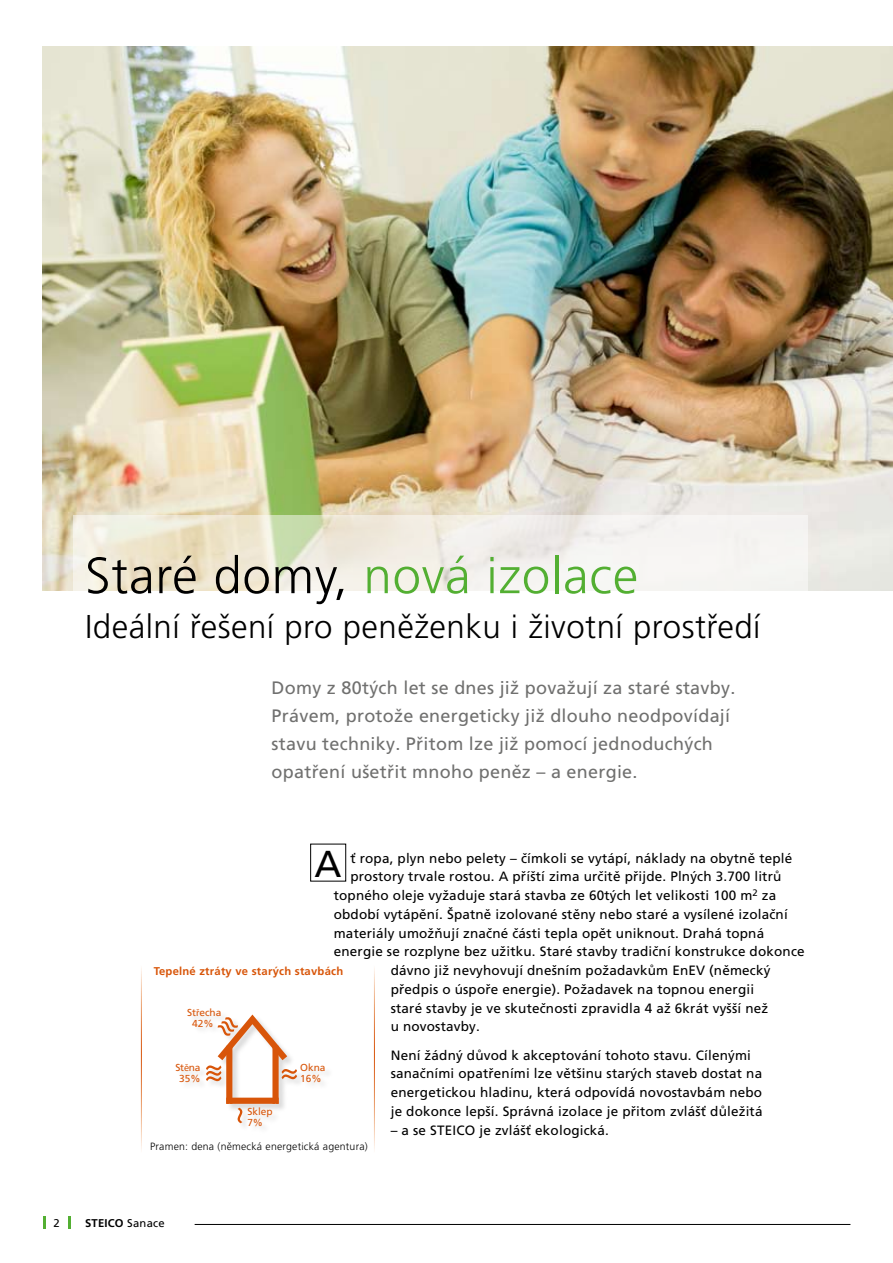
<style>
.page{position:relative;width:893px;height:1263px;background:#fff}
.page>*{position:absolute;margin:0;border:0;box-sizing:border-box;transform-origin:0 0}
.t1{font:300 51px "Frutiger CE";letter-spacing:.015em;color:#53af32}
.t2{font:37.5px "Frutiger CE";color:#000}
.t3{font:300 33px "Frutiger CE";letter-spacing:.015em;color:#000}
.t4{font:18px/28.2px "Frutiger CE";letter-spacing:.015em;color:#70706f}
.t5{font:13.5px/18.8px "Frutiger CE";letter-spacing:.015em;color:#000}
.t6{font:700 11.25px "Frutiger CE";letter-spacing:.02em;color:#d85509}
.t7{font:700 11.25px "Frutiger CE";letter-spacing:.02em;color:#000}
.t8{font:300 10.5px "Frutiger CE";letter-spacing:.02em;color:#000}
.t9{font:10.2px/10.9px "Frutiger";color:#d85509;text-align:center}
.s1{color:#000}
.s2{font-family:"Myriad Pro"}
.s3{font-weight:400}
</style>
<div class="page">
<hr style="left:195px;top:1224px;width:655px;height:1px;background:#000">
<svg style="left:43px;top:1216px;width:2px;height:13px"></svg>
<svg style="left:68px;top:1216px;width:3px;height:13px"></svg>
<img style="left:43px;top:47px;width:850px;height:544px">
<svg style="left:73px;top:516px;width:735px;height:75px"></svg>
<div style="left:310px;top:844px;width:36px;height:37px;border:1px solid #000"></div>
<div style="left:226px;top:1098px;width:53px;height:6px;background:#d85509"></div>
<svg style="left:238px;top:1108px;width:4px;height:15px"></svg>
<svg style="left:206px;top:1014px;width:91px;height:67px"></svg>
<div style="left:226px;top:1046px;width:6px;height:58px;background:#d85509"></div>
<div style="left:272px;top:1046px;width:7px;height:58px;background:#d85509"></div>
<h1 class="t1" style="left:85px;top:546px;width:555px"><span class="s1">Staré domy,</span> nová izolace</h1>
<h3 class="t3" style="left:85px;top:607px;width:677px">Ideální řešení pro peněženku i životní prostředí</h3>
<h3 class="t4" style="left:272px;top:673px;width:465px">Domy z 80tých let se dnes již považují za staré stavby.<br>Právem, protože energeticky již dlouho neodpovídají stavu techniky. Přitom lze již pomocí jednoduchých opatření ušetřit mnoho peněz – a energie.</h3>
<h2 class="t2" style="left:315px;top:842px;width:29px">A</h2>
<p class="t5" style="left:350px;top:848px;width:443px">ť ropa, plyn nebo pelety – čímkoli se vytápí, náklady na obytně teplé</p>
<p class="t5" style="left:350px;top:867px;width:432px">prostory trvale rostou. A příští zima určitě přijde. Plných 3.700 litrů</p>
<p class="t5" style="left:334px;top:886px;width:444px">topného oleje vyžaduje stará stavba ze 60tých let velikosti 100 m<sup>2</sup> za</p>
<p class="t5" style="left:334px;top:905px;width:455px">období vytápění. Špatně izolované stěny nebo staré a vysílené izolační</p>
<p class="t5" style="left:334px;top:923px;width:432px">materiály umožňují značné části tepla opět uniknout. Drahá topná</p>
<p class="t5" style="left:334px;top:942px;width:472px">energie se rozplyne bez užitku. Staré stavby tradiční konstrukce dokonce</p>
<p class="t5" style="left:391px;top:961px;width:381px">dávno již nevyhovují dnešním požadavkům EnEV (německý</p>
<p class="t5" style="left:391px;top:980px;width:365px">předpis o úspoře energie). Požadavek na topnou energii</p>
<p class="t5" style="left:391px;top:998px;width:379px">staré stavby je ve skutečnosti zpravidla 4 až 6krát vyšší než</p>
<p class="t5" style="left:391px;top:1017px;width:91px">u novostavby.</p>
<p class="t5" style="left:391px;top:1045px;width:373px">Není žádný důvod k akceptování tohoto stavu. Cílenými sanačními opatřeními lze většinu starých staveb dostat na energetickou hladinu, která odpovídá novostavbám nebo je dokonce lepší. Správná izolace je přitom zvlášť důležitá</p>
<p class="t5" style="left:391px;top:1120px;width:220px">– a se STEICO je zvlášť ekologická.</p>
<p class="t6" style="left:154px;top:964px;width:191px">Tepelné ztráty ve starých stavbách</p>
<p class="t9" style="left:187px;top:1007px;width:36px">St<span class="s2">ř</span>echa<br>42%</p>
<p class="t9" style="left:175px;top:1062px;width:27px">St<span class="s2">ě</span>na<br>35%</p>
<p class="t9" style="left:300px;top:1062px;width:27px;text-align:left">Okna<br>16%</p>
<p class="t9" style="left:247px;top:1106px;width:27px;text-align:left">Sklep<br>7%</p>
<p class="t8" style="left:150px;top:1140px;width:219px">Pramen: dena (německá energetická agentura)</p>
<p class="t7" style="left:85px;top:1216px;width:81px">STEICO <span class="s3">Sanace</span></p>
</div>
